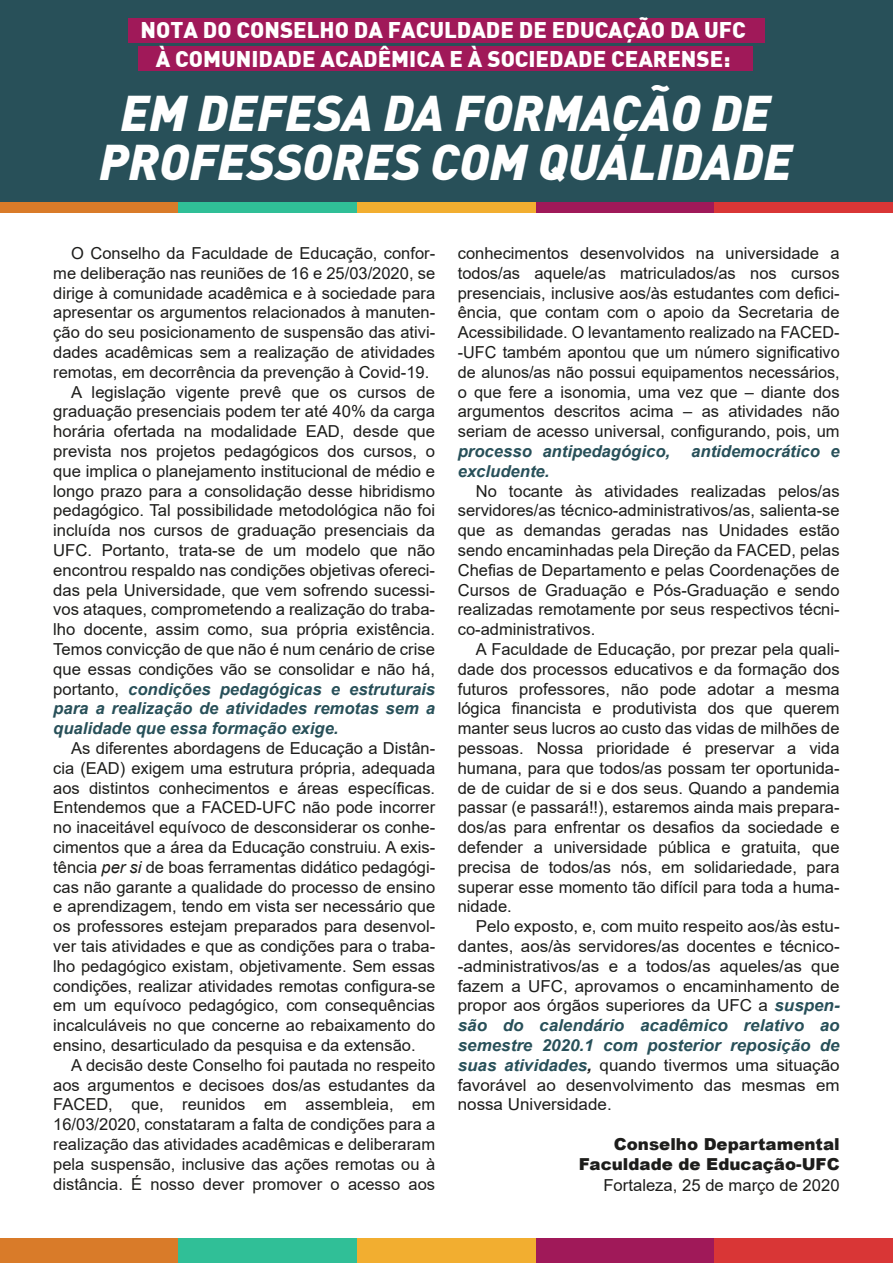
<style>
.page{position:relative;width:893px;height:1263px;background:#fff}
.page>*{position:absolute;margin:0;border:0;box-sizing:border-box;transform-origin:0 0}
.t1{font:italic 900 49.5px/48.6px "DIN";color:#fff;text-align:center}
.t2{font:900 22.35px/29.7px "DIN";color:#fff;text-align:center}
.t3{font:16.5px/19.8px "Arial";color:#1d1d1b;text-align:justify}
.t4{font:italic 700 16.5px "Arial";color:#285059}
.t5{font:900 16.5px/19.8px "Arial";color:#1d1d1b;text-align:right}
.s1{font-weight:400;font-style:normal;color:#1d1d1b}
.s2{font-style:italic}
.s3{font-weight:700;font-style:italic;color:#285059}
.s4{font-weight:700;font-style:italic}
</style>
<div class="page">
<div style="left:0;top:0;width:893px;height:202px;background:#285059"></div>
<div style="left:128px;top:18px;width:637px;height:25px;background:#a01959"></div>
<div style="left:138px;top:46px;width:615px;height:25px;background:#a01959"></div>
<div style="left:0;top:202px;width:179px;height:11px;background:#d97b29"></div>
<div style="left:179px;top:202px;width:178px;height:11px;background:#30bf97"></div>
<div style="left:357px;top:202px;width:179px;height:11px;background:#f2ae30"></div>
<div style="left:536px;top:202px;width:178px;height:11px;background:#a01959"></div>
<div style="left:714px;top:202px;width:179px;height:11px;background:#d93636"></div>
<div style="left:0;top:1238px;width:179px;height:25px;background:#d97b29"></div>
<div style="left:179px;top:1238px;width:178px;height:25px;background:#30bf97"></div>
<div style="left:357px;top:1238px;width:179px;height:25px;background:#f2ae30"></div>
<div style="left:536px;top:1238px;width:178px;height:25px;background:#a01959"></div>
<div style="left:714px;top:1238px;width:179px;height:25px;background:#d93636"></div>
<h2 class="t2" style="left:140px;top:14px;width:607px">NOTA DO CONSELHO DA FACULDADE DE EDUCAÇÃO DA UFC<br>À COMUNIDADE ACADÊMICA E À SOCIEDADE CEARENSE:</h2>
<h1 class="t1" style="left:99px;top:86px;width:695px">EM DEFESA DA FORMAÇÃO DE<br>PROFESSORES COM QUALIDADE</h1>
<p class="t3" style="left:71px;top:243px;width:365px">O Conselho da Faculdade de Educação, confor-</p>
<p class="t3" style="left:53px;top:263px;width:383px">me deliberação nas reuniões de 16 e 25/03/2020, se</p>
<p class="t3" style="left:53px;top:283px;width:383px">dirige à comunidade acadêmica e à sociedade para</p>
<p class="t3" style="left:53px;top:303px;width:383px">apresentar os argumentos relacionados à manuten-</p>
<p class="t3" style="left:53px;top:322px;width:383px">ção do seu posicionamento de suspensão das ativi-</p>
<p class="t3" style="left:53px;top:342px;width:383px">dades acadêmicas sem a realização de atividades</p>
<p class="t3" style="left:53px;top:362px;width:378px">remotas, em decorrência da prevenção à Covid-19.</p>
<p class="t3" style="left:71px;top:382px;width:365px">A legislação vigente prevê que os cursos de</p>
<p class="t3" style="left:53px;top:402px;width:383px">graduação presenciais podem ter até 40% da carga</p>
<p class="t3" style="left:53px;top:421px;width:383px">horária ofertada na modalidade EAD, desde que</p>
<p class="t3" style="left:53px;top:441px;width:383px">prevista nos projetos pedagógicos dos cursos, o</p>
<p class="t3" style="left:53px;top:461px;width:383px">que implica o planejamento institucional de médio e</p>
<p class="t3" style="left:53px;top:481px;width:383px">longo prazo para a consolidação desse hibridismo</p>
<p class="t3" style="left:53px;top:501px;width:383px">pedagógico. Tal possibilidade metodológica não foi</p>
<p class="t3" style="left:53px;top:520px;width:383px">incluída nos cursos de graduação presenciais da</p>
<p class="t3" style="left:53px;top:540px;width:383px">UFC. Portanto, trata-se de um modelo que não</p>
<p class="t3" style="left:53px;top:560px;width:383px">encontrou respaldo nas condições objetivas ofereci-</p>
<p class="t3" style="left:53px;top:580px;width:383px">das pela Universidade, que vem sofrendo sucessi-</p>
<p class="t3" style="left:53px;top:600px;width:383px">vos ataques, comprometendo a realização do traba-</p>
<p class="t3" style="left:53px;top:619px;width:383px">lho docente, assim como, sua própria existência.</p>
<p class="t3" style="left:53px;top:639px;width:383px">Temos convicção de que não é num cenário de crise</p>
<p class="t3" style="left:53px;top:659px;width:383px">que essas condições vão se consolidar e não há,</p>
<p class="t4" style="left:53px;top:678px;width:383px"><span class="s1">portanto,</span> condições pedagógicas e estruturais</p>
<p class="t4" style="left:53px;top:698px;width:383px">para a realização de atividades remotas sem a</p>
<p class="t4" style="left:53px;top:717px;width:287px">qualidade que essa formação exige.</p>
<p class="t3" style="left:53px;top:738px;width:383px;text-indent:18px">As diferentes abordagens de Educação a Distân&shy;cia (EAD) exigem uma estrutura própria, adequada aos distintos conhecimentos e áreas específicas.<br>Entendemos que a FACED-UFC não pode incorrer no inaceitável equívoco de desconsiderar os conhe&shy;cimentos que a área da Educação construiu. A exis&shy;tência <span class="s2">per si</span> de boas ferramentas didático pedagógi&shy;cas não garante a qualidade do processo de ensino e aprendizagem, tendo em vista ser necessário que os professores estejam preparados para desenvol&shy;ver tais atividades e que as condições para o traba&shy;lho pedagógico existam, objetivamente. Sem essas condições, realizar atividades remotas configura-se em um equívoco pedagógico, com consequências incalculáveis no que concerne ao rebaixamento do ensino, desarticulado da pesquisa e da extensão.</p>
<p class="t3" style="left:53px;top:1055px;width:383px;text-indent:18px">A decisão deste Conselho foi pautada no respeito aos argumentos e decisoes dos/as estudantes da FACED, que, reunidos em assembleia, em 16/03/2020, constataram a falta de condições para a realização das atividades acadêmicas e deliberaram pela suspensão, inclusive das ações remotas ou à distância. É nosso dever promover o acesso aos</p>
<p class="t3" style="left:458px;top:243px;width:383px">conhecimentos desenvolvidos na universidade a todos/as aquele/as matriculados/as nos cursos presenciais, inclusive aos/às estudantes com defici&shy;ência, que contam com o apoio da Secretaria de Acessibilidade. O levantamento realizado na FACED--UFC também apontou que um número significativo de alunos/as não possui equipamentos necessários, o que fere a isonomia, uma vez que – diante dos argumentos descritos acima – as atividades não seriam de acesso universal, configurando, pois, um</p>
<p class="t4" style="left:458px;top:440px;width:214px">processo antipedagógico,</p>
<p class="t4" style="left:691px;top:440px;width:150px">antidemocrático e</p>
<p class="t4" style="left:458px;top:460px;width:93px">excludente.</p>
<p class="t3" style="left:458px;top:481px;width:383px;text-indent:18px">No tocante às atividades realizadas pelos/as servidores/as técnico-administrativos/as, salienta-se que as demandas geradas nas Unidades estão sendo encaminhadas pela Direção da FACED, pelas Chefias de Departamento e pelas Coordenações de Cursos de Graduação e Pós-Graduação e sendo realizadas remotamente por seus respectivos técni&shy;co-administrativos.</p>
<p class="t3" style="left:458px;top:639px;width:383px;text-indent:18px">A Faculdade de Educação, por prezar pela quali&shy;dade dos processos educativos e da formação dos futuros professores, não pode adotar a mesma lógica financista e produtivista dos que querem manter seus lucros ao custo das vidas de milhões de pessoas. Nossa prioridade é preservar a vida humana, para que todos/as possam ter oportunida&shy;de de cuidar de si e dos seus. Quando a pandemia passar (e passará!!), estaremos ainda mais prepara&shy;dos/as para enfrentar os desafios da sociedade e defender a universidade pública e gratuita, que precisa de todos/as nós, em solidariedade, para superar esse momento tão difícil para toda a huma&shy;nidade.</p>
<p class="t3" style="left:458px;top:916px;width:383px;text-indent:18px">Pelo exposto, e, com muito respeito aos/às estu&shy;dantes, aos/às servidores/as docentes e técnico--administrativos/as e a todos/as aqueles/as que fazem a UFC, aprovamos o encaminhamento de propor aos órgãos superiores da UFC a <span class="s3">suspen&shy;são do calendário acadêmico relativo ao semestre 2020.1 com posterior reposição de suas atividades</span><span class="s4">,</span> quando tivermos uma situação favorável ao desenvolvimento das mesmas em nossa Universidade.</p>
<p class="t5" style="left:579px;top:1134px;width:262px">Conselho Departamental<br>Faculdade de Educação-UFC</p>
<p class="t3" style="left:603px;top:1176px;width:238px">Fortaleza, 25 de março de 2020</p>
</div>
